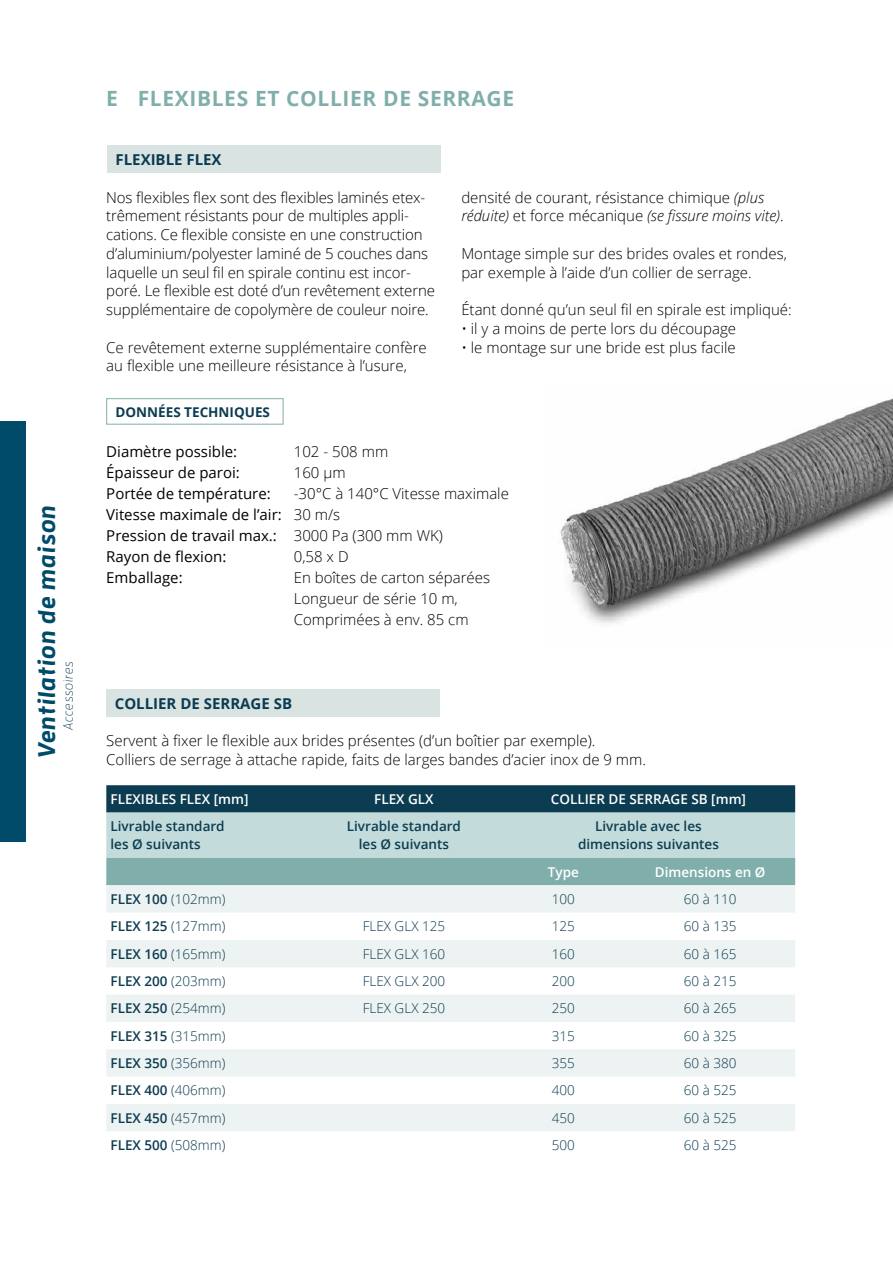
<style>
.page{position:relative;width:893px;height:1263px;background:#fff}
.page>*{position:absolute;margin:0;border:0;box-sizing:border-box;transform-origin:0 0}
.t1{font:italic 700 24px "Enzo OT";letter-spacing:.03em;color:#014b6a}
.t2{font:700 21px "Open Sans";letter-spacing:.03em;color:#80afab}
.t3{font:300 15px/18.8px "Open Sans";color:#000}
.t4{font:15px/21px "Open Sans";color:#000}
.t5{font:700 15px "Open Sans";color:#0c3c51}
.t6{font:600 13.5px/18px "Open Sans";color:#0c3c51;text-align:center}
.t7{font:300 13.5px "Open Sans";color:#0c3c51}
.t8{font:600 13.5px "Open Sans";color:#fff}
.t9{font:700 13.5px "Open Sans";color:#0c3c51}
.t10{font:italic 300 13.5px "Enzo OT";letter-spacing:.035em;color:#0c3c51}
.s1{font-style:italic}
.s2{font-weight:300}
</style>
<div class="page">
<div style="left:0;top:421px;width:26px;height:421px;background:#014b6a"></div>
<div style="left:106px;top:398px;width:177px;height:27px;border:1px solid #80afab"></div>
<div style="left:107px;top:145px;width:333px;height:28px;background:#d8e3e2"></div>
<img style="left:559px;top:398px;width:334px;height:225px">
<div style="left:106px;top:689px;width:334px;height:28px;background:#d8e3e2"></div>
<svg style="left:106px;top:785px;width:689px;height:100px;background:#7fa4a8"></svg>
<svg style="left:106px;top:885px;width:689px;height:246px;fill:#edf3f3"></svg>
<h1 class="t1" style="left:33px;top:758px;width:255px;rotate:-90deg">Ventilation de maison</h1>
<p class="t10" style="left:60px;top:730px;width:70px;rotate:-90deg">Accessoires</p>
<h2 class="t2" style="left:106px;top:84px;width:409px">E FLEXIBLES ET COLLIER DE SERRAGE</h2>
<p class="t5" style="left:116px;top:149px;width:108px">FLEXIBLE FLEX</p>
<p class="t3" style="left:106px;top:187px;width:330px">Nos flexibles flex sont des flexibles laminés etex&shy;trêmement résistants pour de multiples appli&shy;cations. Ce flexible consiste en une construction d’aluminium/polyester laminé de 5 couches dans laquelle un seul fil en spirale continu est incor&shy;poré. Le flexible est doté d’un revêtement externe supplémentaire de copolymère de couleur noire.</p>
<p class="t3" style="left:106px;top:337px;width:322px">Ce revêtement externe supplémentaire confère au flexible une meilleure résistance à l’usure,</p>
<p class="t9" style="left:116px;top:402px;width:156px">DONNÉES TECHNIQUES</p>
<p class="t3" style="left:461px;top:187px;width:324px">densité de courant, résistance chimique <span class="s1">(plus réduite)</span> et force mécanique <span class="s1">(se fissure moins vite)</span>.</p>
<p class="t3" style="left:461px;top:244px;width:327px">Montage simple sur des brides ovales et rondes, par exemple à l’aide d’un collier de serrage.</p>
<p class="t3" style="left:461px;top:300px;width:332px">Étant donné qu’un seul fil en spirale est impliqué:</p>
<p class="t3" style="left:461px;top:319px;width:276px">• il y a moins de perte lors du découpage</p>
<p class="t3" style="left:461px;top:337px;width:276px">• le montage sur une bride est plus facile</p>
<p class="t4" style="left:106px;top:440px;width:132px">Diamètre possible:</p>
<p class="t3" style="left:294px;top:441px;width:96px">102 - 508 mm</p>
<p class="t4" style="left:106px;top:461px;width:135px">Épaisseur de paroi:</p>
<p class="t3" style="left:294px;top:462px;width:53px">160 μm</p>
<p class="t4" style="left:106px;top:482px;width:166px">Portée de température:</p>
<p class="t4" style="left:106px;top:482px;width:404px;text-indent:187px"><span class="s2">-30°C à 140°C Vitesse maximale<br></span>Vitesse maximale de l’air: <span class="s2">30 m/s<br></span>Pression de travail max.: <span class="s2">3000 Pa (300 mm WK)<br></span>Rayon de flexion:</p>
<p class="t3" style="left:294px;top:546px;width:56px">0,58 x D</p>
<p class="t4" style="left:106px;top:566px;width:78px">Emballage:</p>
<p class="t3" style="left:294px;top:566px;width:198px;line-height:21px">En boîtes de carton séparées<br>Longueur de série 10 m,<br>Comprimées à env. 85 cm</p>
<p class="t5" style="left:115px;top:693px;width:179px">COLLIER DE SERRAGE SB</p>
<p class="t3" style="left:106px;top:731px;width:541px">Servent à fixer le flexible aux brides présentes (d’un boîtier par exemple).<br>Colliers de serrage à attache rapide, faits de larges bandes d’acier inox de 9 mm.</p>
<p class="t8" style="left:111px;top:790px;width:139px">FLEXIBLES FLEX [mm]</p>
<p class="t8" style="left:374px;top:790px;width:61px">FLEX GLX</p>
<p class="t8" style="left:551px;top:790px;width:197px">COLLIER DE SERRAGE SB [mm]</p>
<p class="t6" style="left:111px;top:817px;width:116px;text-align:left">Livrable standard les Ø suivants</p>
<p class="t6" style="left:347px;top:817px;width:116px">Livrable standard les Ø suivants</p>
<p class="t6" style="left:578px;top:817px;width:142px">Livrable avec les dimensions suivantes</p>
<p class="t8" style="left:548px;top:862px;width:33px">Type</p>
<p class="t8" style="left:655px;top:862px;width:112px">Dimensions en Ø</p>
<p class="t6" style="left:111px;top:890px;width:116px">FLEX 100 <span class="s2">(102mm)</span></p>
<p class="t7" style="left:552px;top:890px;width:25px">100</p>
<p class="t7" style="left:684px;top:890px;width:54px">60 à 110</p>
<p class="t6" style="left:111px;top:917px;width:116px">FLEX 125 <span class="s2">(127mm)</span></p>
<p class="t7" style="left:363px;top:917px;width:84px">FLEX GLX 125</p>
<p class="t7" style="left:552px;top:917px;width:25px">125</p>
<p class="t7" style="left:684px;top:917px;width:54px">60 à 135</p>
<p class="t6" style="left:111px;top:944px;width:116px">FLEX 160 <span class="s2">(165mm)</span></p>
<p class="t7" style="left:363px;top:945px;width:84px">FLEX GLX 160</p>
<p class="t7" style="left:552px;top:945px;width:25px">160</p>
<p class="t7" style="left:684px;top:945px;width:54px">60 à 165</p>
<p class="t6" style="left:111px;top:972px;width:116px">FLEX 200 <span class="s2">(203mm)</span></p>
<p class="t7" style="left:363px;top:972px;width:84px">FLEX GLX 200</p>
<p class="t7" style="left:552px;top:972px;width:25px">200</p>
<p class="t7" style="left:684px;top:972px;width:54px">60 à 215</p>
<p class="t6" style="left:111px;top:999px;width:116px">FLEX 250 <span class="s2">(254mm)</span></p>
<p class="t7" style="left:363px;top:999px;width:84px">FLEX GLX 250</p>
<p class="t7" style="left:552px;top:999px;width:25px">250</p>
<p class="t7" style="left:684px;top:999px;width:54px">60 à 265</p>
<p class="t6" style="left:111px;top:1026px;width:116px">FLEX 315 <span class="s2">(315mm)</span></p>
<p class="t7" style="left:552px;top:1027px;width:25px">315</p>
<p class="t7" style="left:684px;top:1027px;width:54px">60 à 325</p>
<p class="t6" style="left:111px;top:1054px;width:116px">FLEX 350 <span class="s2">(356mm)</span></p>
<p class="t7" style="left:552px;top:1054px;width:25px">355</p>
<p class="t7" style="left:684px;top:1054px;width:54px">60 à 380</p>
<p class="t6" style="left:111px;top:1081px;width:116px">FLEX 400 <span class="s2">(406mm)</span></p>
<p class="t7" style="left:552px;top:1081px;width:25px">400</p>
<p class="t7" style="left:684px;top:1081px;width:54px">60 à 525</p>
<p class="t6" style="left:111px;top:1109px;width:116px">FLEX 450 <span class="s2">(457mm)</span></p>
<p class="t7" style="left:552px;top:1109px;width:25px">450</p>
<p class="t7" style="left:684px;top:1109px;width:54px">60 à 525</p>
<p class="t6" style="left:111px;top:1136px;width:116px">FLEX 500 <span class="s2">(508mm)</span></p>
<p class="t7" style="left:552px;top:1136px;width:25px">500</p>
<p class="t7" style="left:684px;top:1136px;width:54px">60 à 525</p>
</div>
